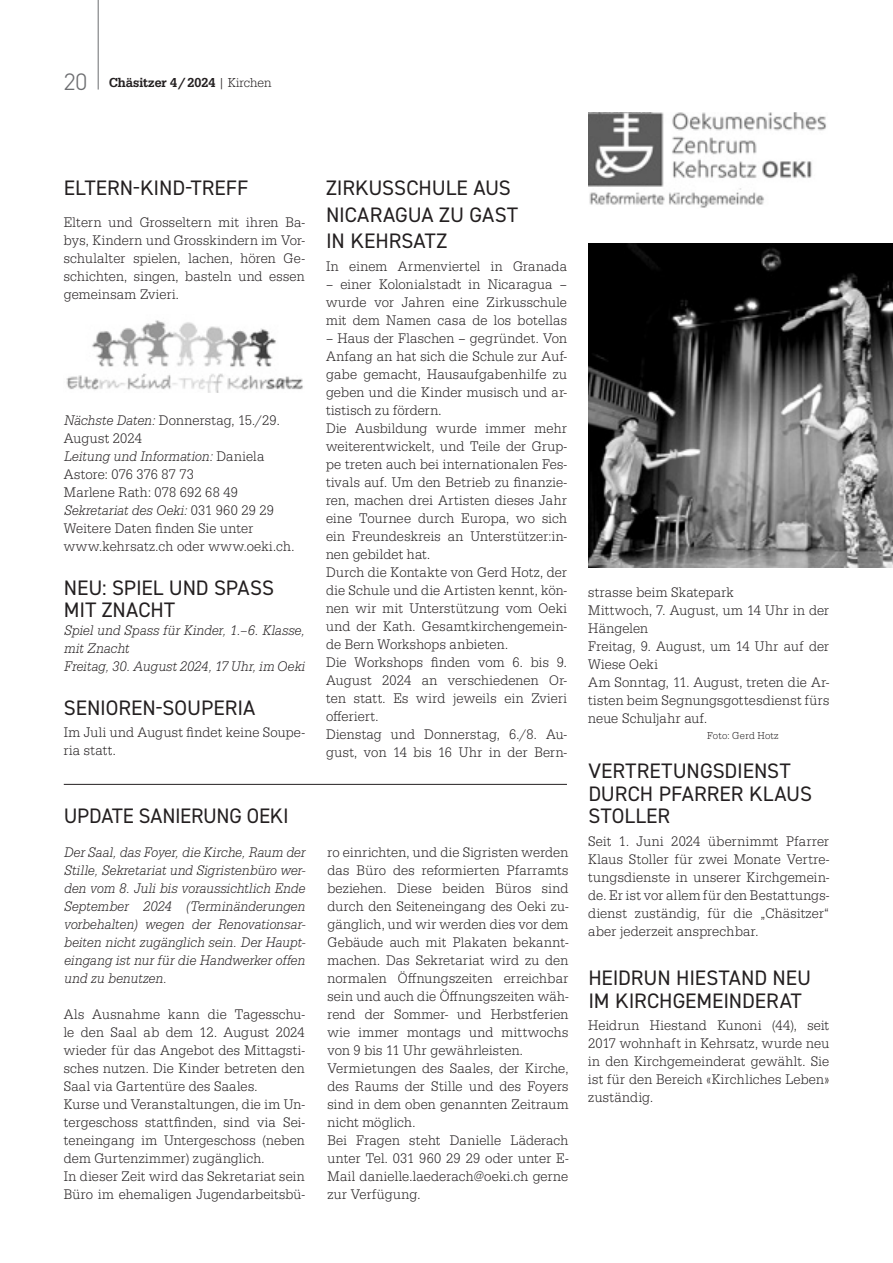
<style>
.page{position:relative;width:893px;height:1263px;background:#fff}
.page>*{position:absolute;margin:0;border:0;box-sizing:border-box;transform-origin:0 0}
.t1{font:21px/22.5px "DIN2014";letter-spacing:-.005em;color:#231f20}
.t2{font:300 14.4px/18px "Serifa";letter-spacing:.015em;color:#231f20;scale:.93 1}
.t3{font:italic 300 14.4px/18px "Serifa";letter-spacing:.01em;color:#231f20;scale:.93 1}
.t4{font:500 13.5px "Serifa";color:#231f20;scale:.93 1}
.t5{font:300 10.5px "Serifa";letter-spacing:.02em;color:#231f20;scale:.93 1}
.s1{font-family:"DIN2014";font-weight:300;font-size:24px;color:#6c6d70}
.s2{font-weight:300}
.s3{font-style:italic}
</style>
<div class="page">
<hr style="left:98px;top:0;width:1px;height:90px;background:#6c6d70">
<img style="left:588px;top:113px;width:238px;height:95px">
<img style="left:66px;top:320px;width:237px;height:73px">
<img style="left:588px;top:243px;width:305px;height:324px">
<hr style="left:64px;top:784px;width:503px;height:1px;background:#231f20">
<p class="t4" style="left:64px;top:75px;width:225px"><span class="s1">20</span> Chäsitzer 4 / 2024 <span class="s2">| Kirchen</span></p>
<h1 class="t1" style="left:64px;top:176px;width:186px">ELTERN-KIND-TREFF</h1>
<p class="t2" style="left:64px;top:213px;width:261px;text-align:justify">Eltern und Grosseltern mit ihren Ba&shy;bys, Kindern und Grosskindern im Vor&shy;schulalter spielen, lachen, hören Ge&shy;schichten, singen, basteln und essen gemeinsam Zvieri.</p>
<p class="t2" style="left:64px;top:411px;width:249px"><span class="s3">Nächste Daten:</span> Donnerstag, 15./29.<br>August 2024<br><span class="s3">Leitung und Information:</span> Daniela<br>Astore: 076 376 87 73<br>Marlene Rath: 078 692 68 49<br><span class="s3">Sekretariat des Oeki:</span> 031 960 29 29<br>Weitere Daten finden Sie unter www.kehrsatz.ch oder www.oeki.ch.</p>
<h1 class="t1" style="left:64px;top:576px;width:212px">NEU: SPIEL UND SPASS<br>MIT ZNACHT</h1>
<p class="t3" style="left:64px;top:622px;width:261px">Spiel und Spass für Kinder, 1.–6. Klasse, mit Znacht<br>Freitag, 30. August 2024, 17 Uhr, im Oeki</p>
<h1 class="t1" style="left:64px;top:696px;width:193px">SENIOREN-SOUPERIA</h1>
<p class="t2" style="left:64px;top:723px;width:261px">Im Juli und August findet keine Soupe&shy;ria statt.</p>
<h1 class="t1" style="left:64px;top:804px;width:226px">UPDATE SANIERUNG OEKI</h1>
<p class="t3" style="left:64px;top:844px;width:261px;text-align:justify">Der Saal, das Foyer, die Kirche, Raum der Stille, Sekretariat und Sigristenbüro wer&shy;den vom 8. Juli bis voraussichtlich Ende September 2024 (Terminänderungen vorbehalten) wegen der Renovationsar&shy;beiten nicht zugänglich sein. Der Haupt&shy;eingang ist nur für die Handwerker offen und zu benutzen.</p>
<p class="t2" style="left:64px;top:1005px;width:261px">Als Ausnahme kann die Tagesschu&shy;le den Saal ab dem 12. August 2024 wieder für das Angebot des Mittagsti&shy;sches nutzen. Die Kinder betreten den Saal via Gartentüre des Saales.<br>Kurse und Veranstaltungen, die im Un&shy;tergeschoss stattfinden, sind via Sei&shy;teneingang im Untergeschoss (neben dem Gurtenzimmer) zugänglich.<br>In dieser Zeit wird das Sekretariat sein Büro im ehemaligen Jugendarbeitsbü-</p>
<h1 class="t1" style="left:326px;top:174px;width:193px;line-height:26.7px">ZIRKUSSCHULE AUS<br>NICARAGUA ZU GAST<br>IN KEHRSATZ</h1>
<p class="t2" style="left:326px;top:257px;width:261px">In einem Armenviertel in Granada</p>
<p class="t2" style="left:326px;top:275px;width:261px;text-align:justify">– einer Kolonialstadt in Nicaragua – wurde vor Jahren eine Zirkusschule mit dem Namen casa de los botellas</p>
<p class="t2" style="left:326px;top:329px;width:261px">– Haus der Flaschen – gegründet. Von Anfang an hat sich die Schule zur Auf&shy;gabe gemacht, Hausaufgabenhilfe zu geben und die Kinder musisch und ar&shy;tistisch zu fördern.<br>Die Ausbildung wurde immer mehr weiterentwickelt, und Teile der Grup&shy;pe treten auch bei internationalen Fes&shy;tivals auf. Um den Betrieb zu finanzie&shy;ren, machen drei Artisten dieses Jahr eine Tournee durch Europa, wo sich ein Freundeskreis an Unterstützer:in&shy;nen gebildet hat.<br>Durch die Kontakte von Gerd Hotz, der die Schule und die Artisten kennt, kön&shy;nen wir mit Unterstützung vom Oeki und der Kath. Gesamtkirchengemein&shy;de Bern Workshops anbieten.<br>Die Workshops finden vom 6. bis 9.<br>August 2024 an verschiedenen Or&shy;ten statt. Es wird jeweils ein Zvieri offeriert.<br>Dienstag und Donnerstag, 6./8. Au&shy;gust, von 14 bis 16 Uhr in der Bern-</p>
<p class="t2" style="left:327px;top:843px;width:261px">ro einrichten, und die Sigristen werden das Büro des reformierten Pfarramts beziehen. Diese beiden Büros sind durch den Seiteneingang des Oeki zu&shy;gänglich, und wir werden dies vor dem Gebäude auch mit Plakaten bekannt&shy;machen. Das Sekretariat wird zu den normalen Öffnungszeiten erreichbar sein und auch die Öffnungszeiten wäh&shy;rend der Sommer- und Herbstferien wie immer montags und mittwochs von 9 bis 11 Uhr gewährleisten.<br>Vermietungen des Saales, der Kirche, des Raums der Stille und des Foyers sind in dem oben genannten Zeitraum nicht möglich.<br>Bei Fragen steht Danielle Läderach unter Tel. 031 960 29 29 oder unter E-Mail danielle.laederach@oeki.ch gerne zur Verfügung.</p>
<p class="t2" style="left:588px;top:583px;width:261px">strasse beim Skatepark<br>Mittwoch, 7. August, um 14 Uhr in der<br>Hängelen<br>Freitag, 9. August, um 14 Uhr auf der<br>Wiese Oeki<br>Am Sonntag, 11. August, treten die Ar&shy;tisten beim Segnungsgottesdienst fürs neue Schuljahr auf.</p>
<p class="t5" style="left:707px;top:730px;width:78px">Foto: Gerd Hotz</p>
<h1 class="t1" style="left:588px;top:759px;width:225px">VERTRETUNGSDIENST<br>DURCH PFARRER KLAUS<br>STOLLER</h1>
<p class="t2" style="left:588px;top:832px;width:261px;text-align:justify">Seit 1. Juni 2024 übernimmt Pfarrer Klaus Stoller für zwei Monate Vertre&shy;tungsdienste in unserer Kirchgemein&shy;de. Er ist vor allem für den Bestattungs&shy;dienst zuständig, für die „Chäsitzer“ aber jederzeit ansprechbar.</p>
<h1 class="t1" style="left:588px;top:966px;width:224px">HEIDRUN HIESTAND NEU<br>IM KIRCHGEMEINDERAT</h1>
<p class="t2" style="left:588px;top:1016px;width:261px;text-align:justify">Heidrun Hiestand Kunoni (44), seit 2017 wohnhaft in Kehrsatz, wurde neu in den Kirchgemeinderat gewählt. Sie ist für den Bereich «Kirchliches Leben» zuständig.</p>
</div>
